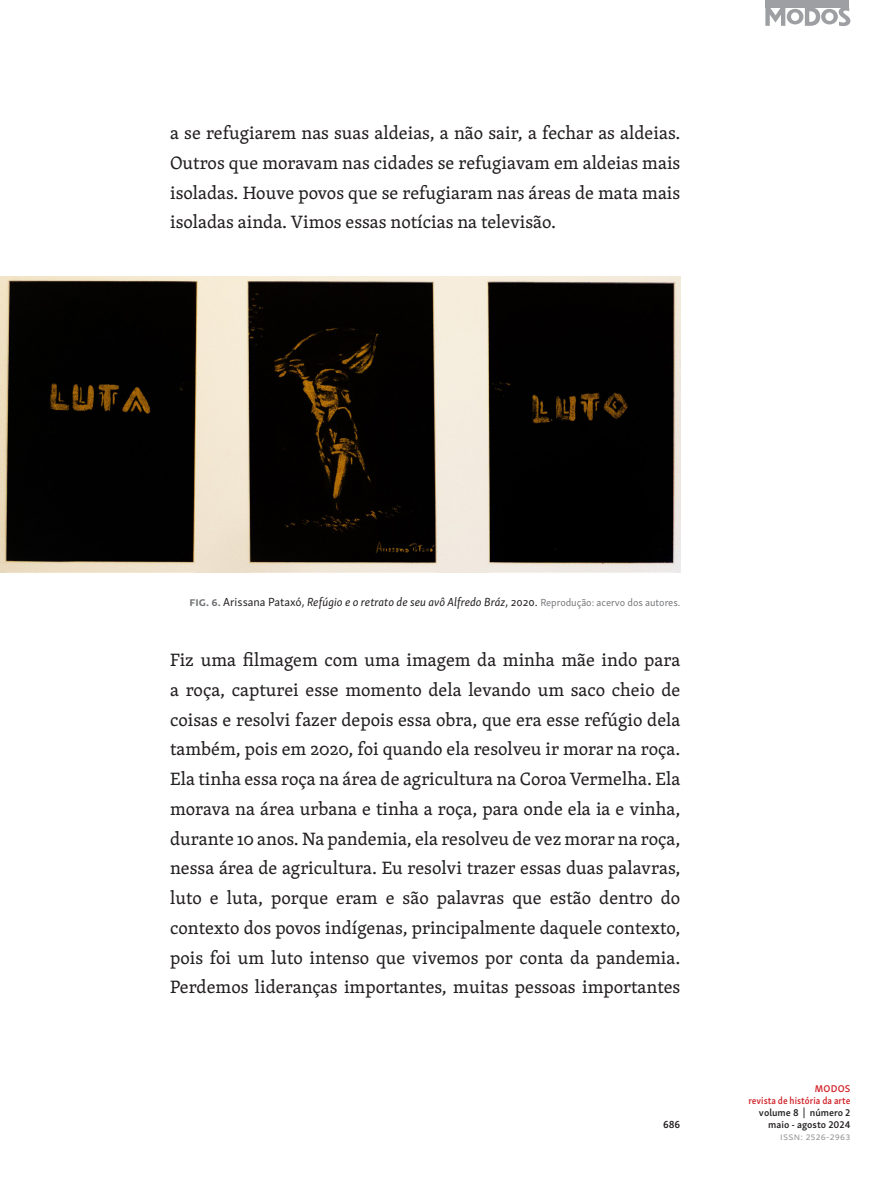
<style>
.page{position:relative;width:893px;height:1191px;background:#fff}
.page>*{position:absolute;margin:0;border:0;box-sizing:border-box;transform-origin:0 0}
.Paragrafo-Principal_sem-recuo{font:18.3px/29.7px "Skolar Latin";color:#231f20;text-align:justify}
.Figura-Legendas{font:italic 12px "Skolar Sans Latn";color:#231f20}
.t1{font:600 10.5px "Skolar Sans Latn";color:#231f20}
.t2{font:600 10.05px/12px "Skolar Sans Latn";color:#231f20;text-align:right}
.t3{font:600 10.05px "Skolar Sans Latn Cn";color:#d1232a}
.t4{font:10.05px "Skolar Sans Latn";letter-spacing:.025em;color:#939598}
.t5{font:600 10.05px "Skolar Sans Latn";letter-spacing:.025em;color:#d1232a}
.s1{font-weight:700;font-style:normal;color:#757679}
.s2{font-style:normal}
.s3{font-style:normal;font-size:10.5px;color:#757679}
</style>
<div class="page">
<div style="left:765px;top:0;width:84px;height:8px;background:#9d9fa2"></div>
<svg style="left:765px;top:7px;width:85px;height:19px"></svg>
<img style="left:0;top:276px;width:680px;height:296px">
<p class="Paragrafo-Principal_sem-recuo" style="left:170px;top:118px;width:512px">a se refugiarem nas suas aldeias, a não sair, a fechar as aldeias.<br>Outros que moravam nas cidades se refugiavam em aldeias mais isoladas. Houve povos que se refugiaram nas áreas de mata mais isoladas ainda. Vimos essas notícias na televisão.</p>
<p class="Figura-Legendas" style="left:190px;top:593px;width:492px"><span class="s1">Fig. 6.</span> <span class="s2">Arissana Pataxó,</span> Refúgio e o retrato de seu avô Alfredo Bráz<span class="s2">, 2020.</span> <span class="s3">Reprodução: acervo dos autores.</span></p>
<p class="Paragrafo-Principal_sem-recuo" style="left:170px;top:644px;width:512px">Fiz uma filmagem com uma imagem da minha mãe indo para a roça, capturei esse momento dela levando um saco cheio de coisas e resolvi fazer depois essa obra, que era esse refúgio dela também, pois em 2020, foi quando ela resolveu ir morar na roça.<br>Ela tinha essa roça na área de agricultura na Coroa Vermelha. Ela morava na área urbana e tinha a roça, para onde ela ia e vinha, durante 10 anos. Na pandemia, ela resolveu de vez morar na roça, nessa área de agricultura. Eu resolvi trazer essas duas palavras, luto e luta, porque eram e são palavras que estão dentro do contexto dos povos indígenas, principalmente daquele contexto, pois foi um luto intenso que vivemos por conta da pandemia.<br>Perdemos lideranças importantes, muitas pessoas importantes</p>
<p class="t1" style="left:663px;top:1116px;width:19px">686</p>
<p class="t5" style="left:815px;top:1081px;width:37px">MODOS</p>
<p class="t3" style="left:748px;top:1093px;width:103px">revista de história da arte</p>
<p class="t2" style="left:759px;top:1106px;width:93px">volume 8 | número 2 maio - agosto 2024</p>
<p class="t4" style="left:780px;top:1129px;width:72px">ISSN: 2526-2963</p>
</div>
